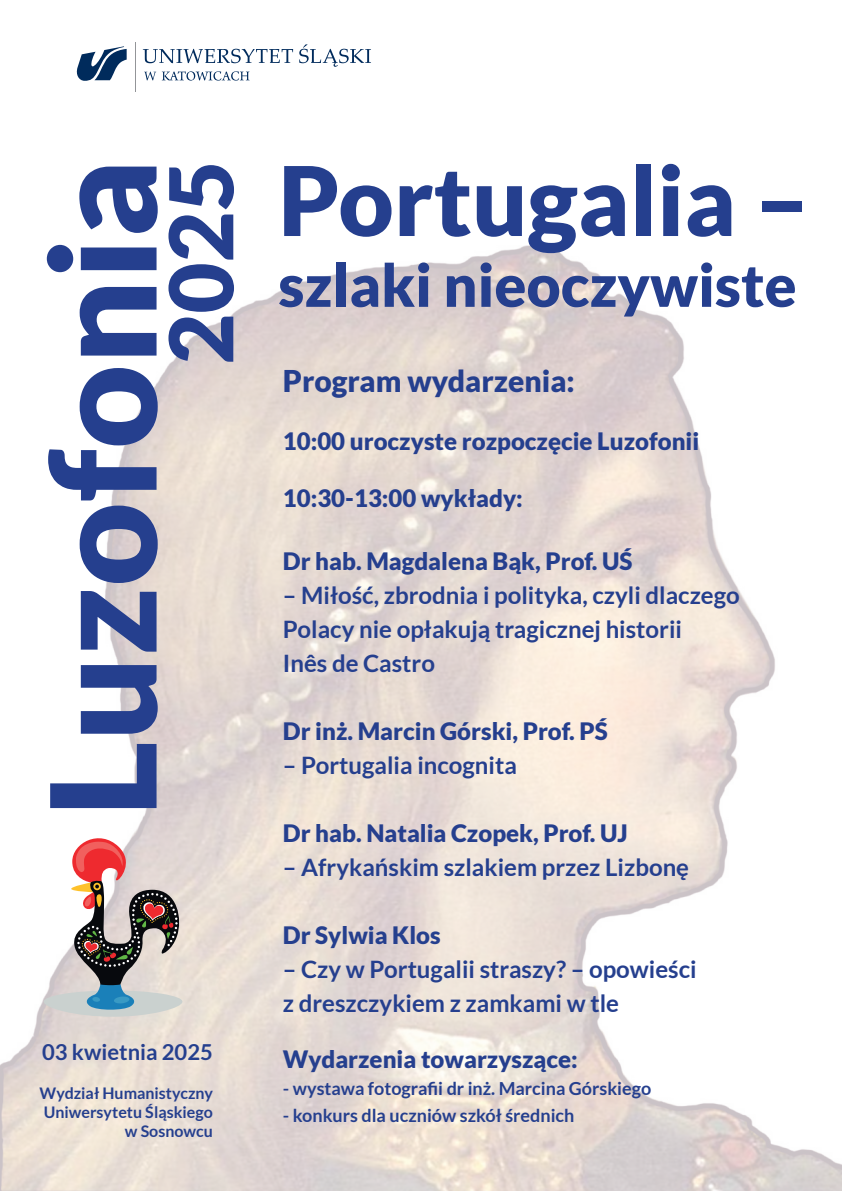
<style>
.page{position:relative;width:842px;height:1191px;background:#fff}
.page>*{position:absolute;margin:0;border:0;box-sizing:border-box;transform-origin:0 0}
.t1{font:900 146px "Lato";color:#253f8e}
.t2{font:900 96px "Lato";color:#253f8e}
.t3{font:900 88px "Lato";color:#253f8e}
.t4{font:900 59px "Lato";color:#253f8e}
.t5{font:900 30px "Lato";color:#253f8e}
.t6{font:700 24px/34px "Lato";color:#253f8e}
.t7{font:900 24px "Lato";color:#253f8e}
.t8{font:700 22px "Lato";color:#253f8e}
.t9{font:700 18px "Lato";color:#253f8e}
.t10{font:700 16px/19.2px "Lato";color:#253f8e;text-align:right}
</style>
<div class="page">
<img style="left:0;top:245px;width:842px;height:946px">
<hr style="left:135px;top:42px;width:1px;height:50px;background:#939598">
<svg style="left:77px;top:46px;width:50px;height:35px"></svg>
<svg style="left:143px;top:44px;width:228px;height:37px"></svg>
<svg style="left:44px;top:834px;width:139px;height:182px"></svg>
<h1 class="t1" style="left:18px;top:817px;width:659px;rotate:-90deg">Luzofonia</h1>
<h3 class="t3" style="left:150px;top:364px;width:206px;rotate:-90deg">2025</h3>
<p class="t8" style="left:42px;top:1039px;width:172px">03 kwietnia 2025</p>
<p class="t10" style="left:40px;top:1083px;width:175px">Wydział Humanistyczny<br>Uniwersytetu Śląskiego w Sosnowcu</p>
<h2 class="t2" style="left:278px;top:145px;width:533px">Portugalia –</h2>
<h3 class="t4" style="left:278px;top:251px;width:520px">szlaki nieoczywiste</h3>
<p class="t5" style="left:283px;top:363px;width:293px">Program wydarzenia:</p>
<p class="t7" style="left:283px;top:427px;width:418px">10:00 uroczyste rozpoczęcie Luzofonii</p>
<p class="t7" style="left:283px;top:484px;width:241px">10:30-13:00 wykłady:</p>
<p class="t7" style="left:283px;top:547px;width:352px">Dr hab. Magdalena Bąk, Prof. UŚ</p>
<p class="t6" style="left:283px;top:578px;width:458px">– Miłość, zbrodnia i polityka, czyli dlaczego<br>Polacy nie opłakują tragicznej historii<br>Inês de Castro</p>
<p class="t7" style="left:283px;top:717px;width:327px">Dr inż. Marcin Górski, Prof. PŚ</p>
<p class="t6" style="left:283px;top:748px;width:235px">– Portugalia incognita</p>
<p class="t7" style="left:283px;top:819px;width:346px">Dr hab. Natalia Czopek, Prof. UJ</p>
<p class="t6" style="left:283px;top:850px;width:408px">– Afrykańskim szlakiem przez Lizbonę</p>
<p class="t7" style="left:283px;top:921px;width:159px">Dr Sylwia Klos</p>
<p class="t6" style="left:283px;top:952px;width:415px">– Czy w Portugalii straszy? – opowieści z dreszczykiem z zamkami w tle</p>
<p class="t7" style="left:283px;top:1045px;width:296px">Wydarzenia towarzyszące:</p>
<p class="t9" style="left:283px;top:1078px;width:370px">- wystawa fotografii dr inż. Marcina Górskiego</p>
<p class="t9" style="left:283px;top:1105px;width:293px">- konkurs dla uczniów szkół średnich</p>
</div>
